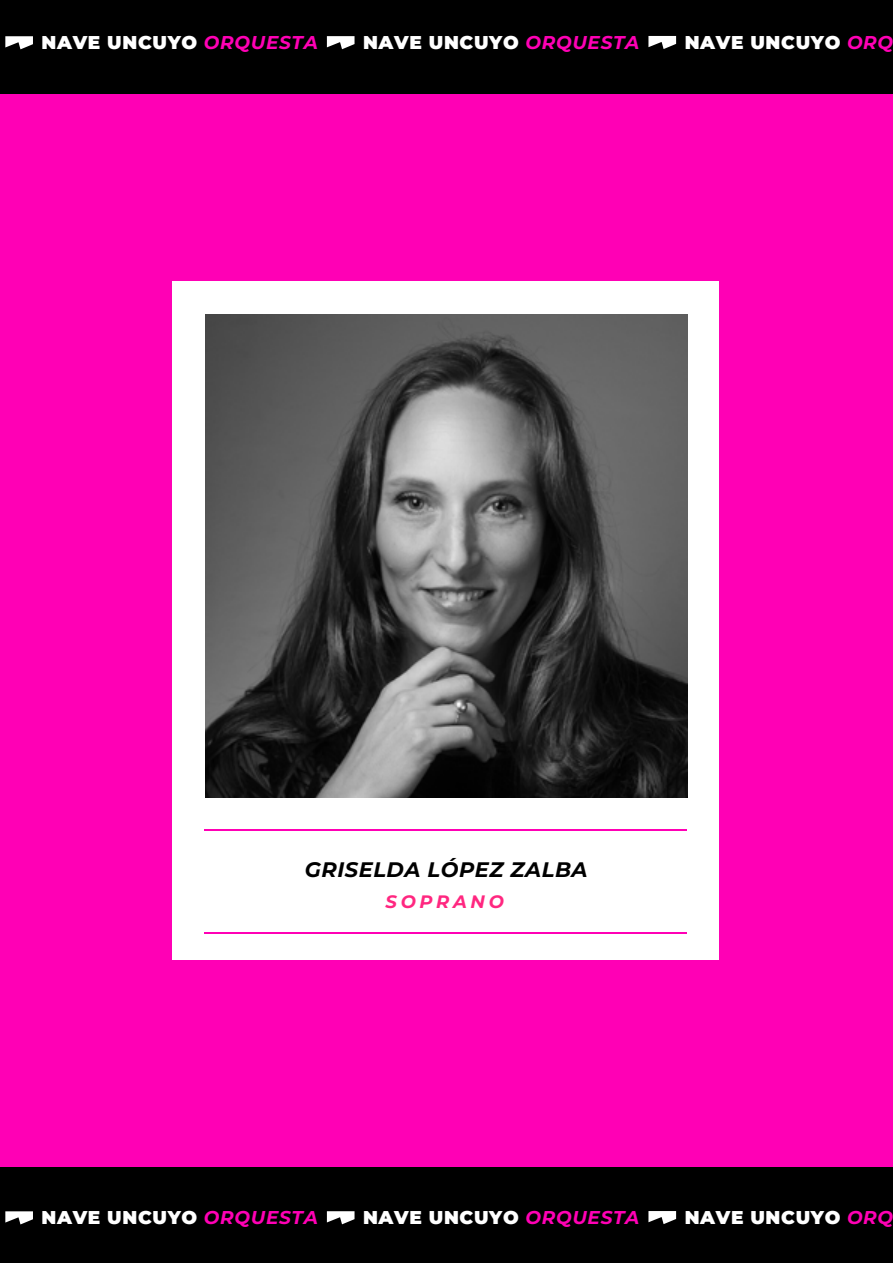
<style>
.page{position:relative;width:893px;height:1263px;background:#fff}
.page>*{position:absolute;margin:0;border:0;box-sizing:border-box;transform-origin:0 0}
.t1{font:italic 700 21px "Montserrat";letter-spacing:.025em;color:#000}
.t2{font:900 18.6px "Montserrat";letter-spacing:.035em;color:#fff}
.t3{font:italic 700 18px "Montserrat";letter-spacing:.2em;color:#ff2780}
.s1{font-weight:700;font-style:italic;color:#ff00b5}
</style>
<div class="page">
<div style="left:0;top:0;width:892px;height:1263px;background:#ff00b5"></div>
<div style="left:0;top:0;width:892px;height:94px;background:#000"></div>
<svg style="left:5px;top:36px;width:28px;height:13px"></svg>
<svg style="left:327px;top:36px;width:28px;height:13px"></svg>
<svg style="left:648px;top:36px;width:28px;height:13px"></svg>
<div style="left:0;top:1167px;width:892px;height:96px;background:#000"></div>
<svg style="left:5px;top:1211px;width:28px;height:13px"></svg>
<svg style="left:327px;top:1211px;width:28px;height:13px"></svg>
<svg style="left:648px;top:1211px;width:28px;height:13px"></svg>
<div style="left:172px;top:281px;width:547px;height:678px;background:#fff"></div>
<hr style="left:204px;top:932px;width:483px;height:2px;background:#ff00b5">
<hr style="left:204px;top:830px;width:483px;height:1px;background:#ff00b5">
<img style="left:205px;top:315px;width:483px;height:483px">
<p class="t2" style="left:42px;top:30px;width:278px">NAVE UNCUYO <span class="s1">ORQUESTA</span></p>
<p class="t2" style="left:363px;top:30px;width:278px">NAVE UNCUYO <span class="s1">ORQUESTA</span></p>
<p class="t2" style="left:685px;top:30px;width:210px">NAVE UNCUYO <span class="s1">ORQ</span></p>
<p class="t1" style="left:305px;top:855px;width:284px">GRISELDA LÓPEZ ZALBA</p>
<p class="t3" style="left:386px;top:889px;width:120px">SOPRANO</p>
<p class="t2" style="left:42px;top:1205px;width:278px">NAVE UNCUYO <span class="s1">ORQUESTA</span></p>
<p class="t2" style="left:363px;top:1205px;width:278px">NAVE UNCUYO <span class="s1">ORQUESTA</span></p>
<p class="t2" style="left:685px;top:1205px;width:210px">NAVE UNCUYO <span class="s1">ORQ</span></p>
</div>
